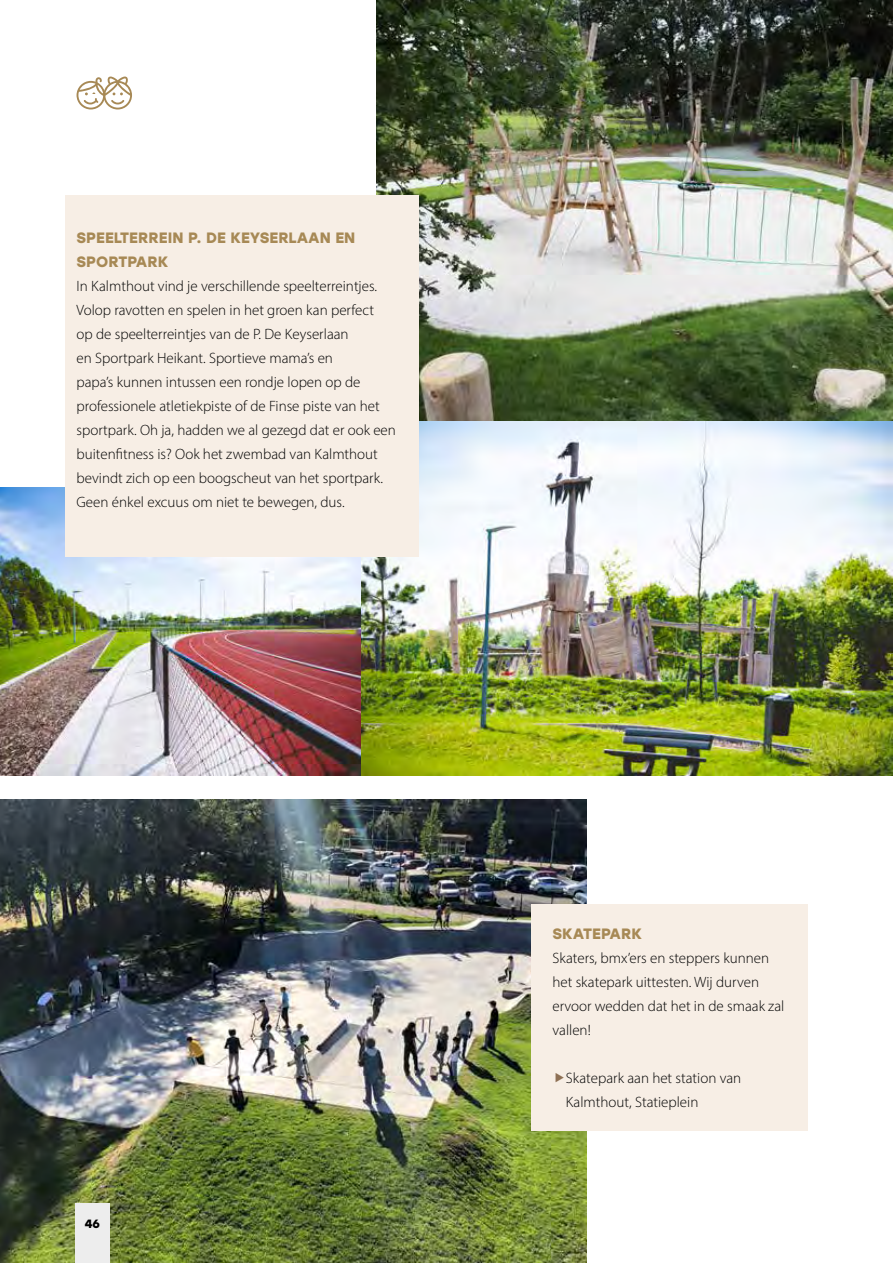
<style>
.page{position:relative;width:893px;height:1263px;background:#fff}
.page>*{position:absolute;margin:0;border:0;box-sizing:border-box;transform-origin:0 0}
.t1{font:300 15px/24px "Myriad Pro";color:#000}
.t2{font:700 15px/24px "Stolzl";color:#a78955}
.t3{font:700 12px "Stolzl";color:#000}
</style>
<div class="page">
<img style="left:0;top:488px;width:361px;height:287px">
<img style="left:377px;top:0;width:516px;height:421px">
<img style="left:361px;top:421px;width:532px;height:354px">
<div style="left:65px;top:195px;width:354px;height:362px;background:#f7eee5"></div>
<svg style="left:77px;top:77px;width:55px;height:32px"></svg>
<img style="left:0;top:799px;width:587px;height:464px">
<div style="left:75px;top:1203px;width:35px;height:60px;background:#ededed"></div>
<div style="left:531px;top:905px;width:277px;height:226px;background:#f7eee5"></div>
<p class="t2" style="left:77px;top:225px;width:280px">SPEELTERREIN P. DE KEYSERLAAN EN<br>SPORTPARK</p>
<p class="t1" style="left:77px;top:274px;width:321px">In Kalmthout vind je verschillende speelterreintjes.<br>Volop ravotten en spelen in het groen kan perfect<br>op de speelterreintjes van de P. De Keyserlaan<br>en Sportpark Heikant. Sportieve mama’s en<br>papa’s kunnen intussen een rondje lopen op de professionele atletiekpiste of de Finse piste van het sportpark. Oh ja, hadden we al gezegd dat er ook een buitenfitness is? Ook het zwembad van Kalmthout bevindt zich op een boogscheut van het sportpark.<br>Geen énkel excuus om niet te bewegen, dus.</p>
<p class="t3" style="left:85px;top:1215px;width:17px">46</p>
<p class="t2" style="left:552px;top:921px;width:91px">SKATEPARK</p>
<p class="t1" style="left:552px;top:946px;width:233px">Skaters, bmx’ers en steppers kunnen het skatepark uittesten. Wij durven ervoor wedden dat het in de smaak zal vallen!</p>
<p class="t1" style="left:566px;top:1066px;width:177px">Skatepark aan het station van<br>Kalmthout, Statieplein</p>
</div>
